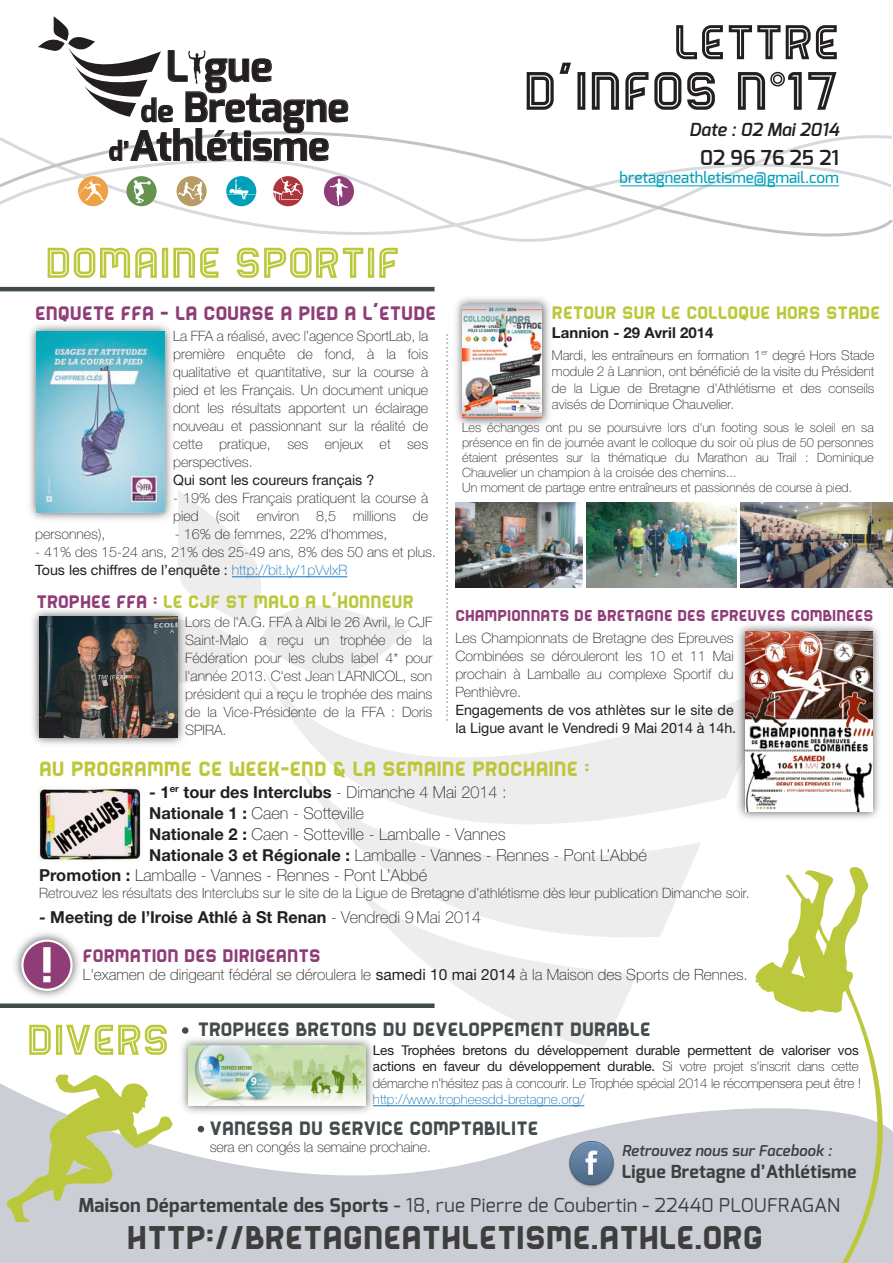
<style>
.page{position:relative;width:893px;height:1263px;background:#fff}
.page>*{position:absolute;margin:0;border:0;box-sizing:border-box;transform-origin:0 0}
.t1{font:62.85px "Bender Inline";letter-spacing:.015em;color:#231f20}
.t2{font:56.7px "Bender Inline";letter-spacing:.015em;color:#231f20}
.t3{font:50.1px "Bender Inline";letter-spacing:.015em;color:#bcc83b}
.t4{font:700 41.85px "Exo";color:#231f20}
.t5{font:700 40.8px "Exo";color:#231f20}
.t6{font:700 40.5px "Exo";color:#231f20}
.t7{font:38.25px "Bender Solid";letter-spacing:.015em;color:#3e3e3f}
.t8{font:100 31.65px "Bender";color:#231f20}
.t9{font:24px "Bender Solid";letter-spacing:.015em;color:#bcc83b}
.t10{font:22.65px "Bender Solid";letter-spacing:.015em;color:#8f3d76}
.t11{font:22.5px "Bender Solid";letter-spacing:.015em;color:#434b4c}
.t12{font:21.15px "Bender Solid";letter-spacing:.015em;color:#8f3d76}
.t13{font:21px "Bender Solid";letter-spacing:.015em;color:#bcc83b}
.t14{font:600 20.55px "Exo";color:#231f20}
.t15{font:19.2px "Exo";letter-spacing:.015em;color:#3e3e3f}
.t16{font:18.3px "Bender Solid";letter-spacing:.015em;color:#8f3d76}
.t17{font:700 18px "Exo";letter-spacing:.015em;color:#3e3e3f}
.t18{font:italic 600 18px "Exo";color:#231f20}
.t19{font:100 16.5px/21px "Helvetica Neue LT Std";color:#231f20}
.t20{font:700 16.5px "Helvetica Neue LT Std";color:#231f20}
.t21{font:100 15.45px "Helvetica Neue LT Std";color:#231f20}
.t22{font:500 15.45px "Exo";color:#00a0b8}
.t23{font:italic 600 15px "Exo";letter-spacing:.015em;color:#3e3e3f}
.t24{font:700 15px "Helvetica Neue LT Std";color:#231f20}
.t25{font:100 14.25px/18px "Helvetica Neue LT Std";color:#231f20;text-align:justify}
.t26{font:14.25px/18px "Helvetica Neue LT Std";color:#231f20}
.t27{font:100 13.5px/16.5px "Helvetica Neue LT Std";letter-spacing:-.015em;color:#231f20;text-align:justify}
.t28{font:100 13.5px "Helvetica Neue LT Std";color:#1074bc}
.t29{font:100 12.75px/15px "Helvetica Neue LT Std";color:#231f20}
.s1{font-size:30.3px}
.s2{font-size:25.65px}
.s3{font-weight:400}
.s4{color:#1074bc}
.s5{color:#8f3d76}
.s6{font-weight:700}
.s7{font-weight:100}
.s8{font-weight:500}
</style>
<div class="page">
<svg style="left:0;top:1083px;width:893px;height:180px;fill:#cbced5"></svg>
<svg style="left:0;top:105px;width:893px;height:137px"></svg>
<div style="left:78px;top:176px;width:30px;height:30px;background:#eea047;border-radius:50%"></div>
<div style="left:126px;top:176px;width:31px;height:30px;background:#66934f;border-radius:50%"></div>
<div style="left:324px;top:176px;width:30px;height:30px;background:#8f3d76;border-radius:50%"></div>
<div style="left:273px;top:176px;width:30px;height:30px;background:#ad343a;border-radius:50%"></div>
<div style="left:226px;top:176px;width:30px;height:30px;background:#00a0b8;border-radius:50%"></div>
<div style="left:177px;top:176px;width:30px;height:30px;background:#b89c65;border-radius:50%"></div>
<svg style="left:78px;top:178px;width:26px;height:23px"></svg>
<svg style="left:134px;top:180px;width:17px;height:23px"></svg>
<svg style="left:178px;top:182px;width:25px;height:18px"></svg>
<svg style="left:227px;top:179px;width:29px;height:21px"></svg>
<svg style="left:273px;top:178px;width:29px;height:22px"></svg>
<svg style="left:330px;top:179px;width:18px;height:26px"></svg>
<svg style="left:38px;top:16px;width:310px;height:145px"></svg>
<svg style="left:270px;top:683px;width:462px;height:120px"></svg>
<svg style="left:299px;top:765px;width:402px;height:172px;fill:#ededed"></svg>
<svg style="left:349px;top:875px;width:288px;height:174px"></svg>
<svg style="left:178px;top:491px;width:231px;height:192px"></svg>
<hr style="left:620px;top:185px;width:219px;height:1px;background:#00a0b8">
<div style="left:770px;top:72px;width:15px;height:14px;border:2px solid #231f20;border-radius:50%"></div>
<div style="left:773px;top:74px;width:9px;height:10px;border:2px solid #231f20;border-radius:50%"></div>
<svg style="left:6px;top:1074px;width:167px;height:148px"></svg>
<hr style="left:0;top:287px;width:435px;height:4px;background:#434b4c">
<div style="left:0;top:1003px;width:435px;height:5px;background:#434b4c"></div>
<img style="left:568px;top:1141px;width:47px;height:47px">
<svg style="left:198px;top:1126px;width:6px;height:6px"></svg>
<img style="left:9px;top:933px;width:77px;height:71px">
<svg style="left:21px;top:939px;width:52px;height:52px"></svg>
<svg style="left:755px;top:867px;width:128px;height:396px"></svg>
<div style="left:182px;top:1027px;width:6px;height:7px;background:#434b4c;border-radius:50%"></div>
<hr style="left:232px;top:576px;width:115px;height:1px;background:#1074bc">
<hr style="left:373px;top:1105px;width:211px;height:1px;background:#1074bc">
<img style="left:30px;top:325px;width:141px;height:195px">
<img style="left:36px;top:331px;width:128px;height:181px">
<img style="left:32px;top:592px;width:193px;height:153px">
<img style="left:39px;top:616px;width:139px;height:122px">
<img style="left:456px;top:298px;width:94px;height:128px">
<img style="left:462px;top:304px;width:80px;height:114px">
<img style="left:455px;top:502px;width:128px;height:85px">
<img style="left:741px;top:502px;width:152px;height:85px">
<img style="left:586px;top:502px;width:151px;height:85px">
<img style="left:175px;top:1032px;width:203px;height:86px">
<img style="left:188px;top:1045px;width:177px;height:60px">
<img style="left:37px;top:787px;width:104px;height:75px">
<img style="left:732px;top:625px;width:147px;height:194px">
<img style="left:745px;top:631px;width:127px;height:180px">
<h2 class="t2" style="left:673px;top:13px;width:167px">LETTRE</h2>
<h1 class="t1" style="left:523px;top:59px;width:317px">D’INFOS N 17</h1>
<h3 class="t4" style="left:166px;top:39px;width:108px">L gue</h3>
<h3 class="t5" style="left:141px;top:81px;width:210px"><span class="s1">de</span> Bretagne</h3>
<h3 class="t6" style="left:109px;top:120px;width:222px"><span class="s2">d’</span>Athlétisme</h3>
<p class="t18" style="left:689px;top:118px;width:151px">Date : 02 Mai 2014</p>
<h3 class="t14" style="left:700px;top:144px;width:140px">02 96 76 25 21</h3>
<p class="t22" style="left:620px;top:167px;width:221px">bretagneathletisme@gmail.com</p>
<h3 class="t3" style="left:45px;top:237px;width:356px">DOMAINE SPORTIF</h3>
<h3 class="t10" style="left:35px;top:301px;width:402px">ENQUETE FFA - LA COURSE A PIED A L’ETUDE</h3>
<h3 class="t13" style="left:552px;top:302px;width:330px">RETOUR SUR LE COLLOQUE HORS STADE</h3>
<p class="t25" style="left:173px;top:327px;width:257px">La FFA a réalisé, avec l’agence SportLab, la</p>
<p class="t24" style="left:552px;top:323px;width:163px">Lannion - 29 Avril 2014</p>
<p class="t25" style="left:173px;top:345px;width:257px">première enquête de fond, à la fois qualitative et quantitative, sur la course à pied et les Français. Un document unique dont les résultats apportent un éclairage nouveau et passionnant sur la réalité de cette pratique, ses enjeux et ses perspectives.</p>
<p class="t26" style="left:173px;top:471px;width:203px">Qui sont les coureurs français ?</p>
<p class="t25" style="left:173px;top:489px;width:257px">- 19% des Français pratiquent la course à pied (soit environ 8,5 millions de</p>
<h3 class="t8" style="left:472px;top:333px;width:390px;rotate:90deg">..........................................................................................</h3>
<p class="t27" style="left:552px;top:346px;width:324px">Mardi, les entraîneurs en formation 1<sup>er</sup> degré Hors Stade module 2 à Lannion, ont bénéficié de la visite du Président de la Ligue de Bretagne d'Athlétisme et des conseils avisés de Dominique Chauvelier.</p>
<p class="t29" style="left:462px;top:420px;width:413px">Les échanges ont pu se poursuivre lors d'un footing sous le soleil en sa présence en fin de journée avant le colloque du soir où plus de 50 personnes étaient présentes sur la thématique du Marathon au Trail : Dominique Chauvelier un champion à la croisée des chemins...<br>Un moment de partage entre entraîneurs et passionnés de course à pied.</p>
<p class="t25" style="left:35px;top:525px;width:72px">personnes),</p>
<p class="t25" style="left:175px;top:525px;width:214px">- 16% de femmes, 22% d'hommes,</p>
<p class="t25" style="left:35px;top:543px;width:402px">- 41% des 15-24 ans, 21% des 25-49 ans, 8% des 50 ans et plus.<br><span class="s3">Tous les chiffres de l’enquête :</span> <span class="s4">http://bit.ly/1pVvIxR</span></p>
<h3 class="t13" style="left:36px;top:591px;width:379px"><span class="s5">TROPHEE FFA :</span> LE CJF ST MALO A L’HONNEUR</h3>
<p class="t16" style="left:455px;top:606px;width:419px">CHAMPIONNATS DE BRETAGNE DES EPREUVES COMBINEES</p>
<p class="t25" style="left:185px;top:613px;width:249px">Lors de l'A.G. FFA à Albi le 26 Avril, le CJF Saint-Malo a reçu un trophée de la Fédération pour les clubs label 4* pour l'année 2013. C'est Jean LARNICOL, son président qui a reçu le trophée des mains de la Vice-Présidente de la FFA : Doris SPIRA.</p>
<p class="t25" style="left:455px;top:628px;width:280px">Les Championnats de Bretagne des Epreuves Combinées se dérouleront les 10 et 11 Mai prochain à Lamballe au complexe Sportif du Penthièvre.</p>
<p class="t26" style="left:455px;top:700px;width:282px">Engagements de vos athlètes sur le site de la Ligue avant le Vendredi 9 Mai 2014 à 14h.</p>
<h3 class="t9" style="left:39px;top:757px;width:552px">AU PROGRAMME CE WEEK-END &amp; LA SEMAINE PROCHAINE :</h3>
<p class="t19" style="left:149px;top:782px;width:499px"><span class="s6">- 1</span><sup>er</sup> <span class="s6">tour des Interclubs</span> - Dimanche 4 Mai 2014 :<br><span class="s6">Nationale 1 :</span> Caen - Sotteville<br><span class="s6">Nationale 2 :</span> Caen - Sotteville - Lamballe - Vannes<br><span class="s6">Nationale 3 et Régionale :</span> Lamballe - Vannes - Rennes - Pont L’Abbé</p>
<p class="t19" style="left:39px;top:865px;width:390px"><span class="s6">Promotion :</span> Lamballe - Vannes - Rennes - Pont L’Abbé</p>
<p class="t25" style="left:39px;top:884px;width:712px">Retrouvez les résultats des Interclubs sur le site de la Ligue de Bretagne d’athlétisme dès leur publication Dimanche soir.</p>
<p class="t20" style="left:39px;top:907px;width:443px">- Meeting de l’Iroise Athlé à St Renan <span class="s7">- Vendredi 9 Mai 2014</span></p>
<h3 class="t12" style="left:83px;top:944px;width:239px">FORMATION DES DIRIGEANTS</h3>
<p class="t21" style="left:83px;top:966px;width:666px">L'examen de dirigeant fédéral se déroulera le <span class="s3">samedi 10 mai 2014</span> à la Maison des Sports de Rennes.</p>
<h3 class="t3" style="left:27px;top:1014px;width:144px">DIVERS</h3>
<h3 class="t11" style="left:198px;top:1018px;width:454px">TROPHEES BRETONS DU DEVELOPPEMENT DURABLE</h3>
<p class="t27" style="left:373px;top:1042px;width:490px;text-align:left"><span class="s3">Les Trophées bretons du développement durable permettent de valoriser vos actions en faveur du développement durable.</span> Si votre projet s'inscrit dans cette démarche n'hésitez pas à concourir. Le Trophée spécial 2014 le récompensera peut être !</p>
<p class="t28" style="left:373px;top:1092px;width:213px">http://www.tropheesdd-bretagne.org/</p>
<h3 class="t11" style="left:210px;top:1117px;width:330px">VANESSA DU SERVICE COMPTABILITE</h3>
<p class="t25" style="left:210px;top:1138px;width:223px">sera en congés la semaine prochaine.</p>
<p class="t23" style="left:622px;top:1141px;width:211px">Retrouvez nous sur Facebook :</p>
<p class="t17" style="left:622px;top:1160px;width:236px">Ligue Bretagne d’Athlétisme</p>
<h3 class="t15" style="left:78px;top:1193px;width:763px"><span class="s6">Maison Départementale des Sports</span> <span class="s8">-</span> 18, rue Pierre de Coubertin - 22440 PLOUFRAGAN</h3>
<h3 class="t7" style="left:127px;top:1218px;width:637px">HTTP://BRETAGNEATHLETISME.ATHLE.ORG</h3>
</div>
